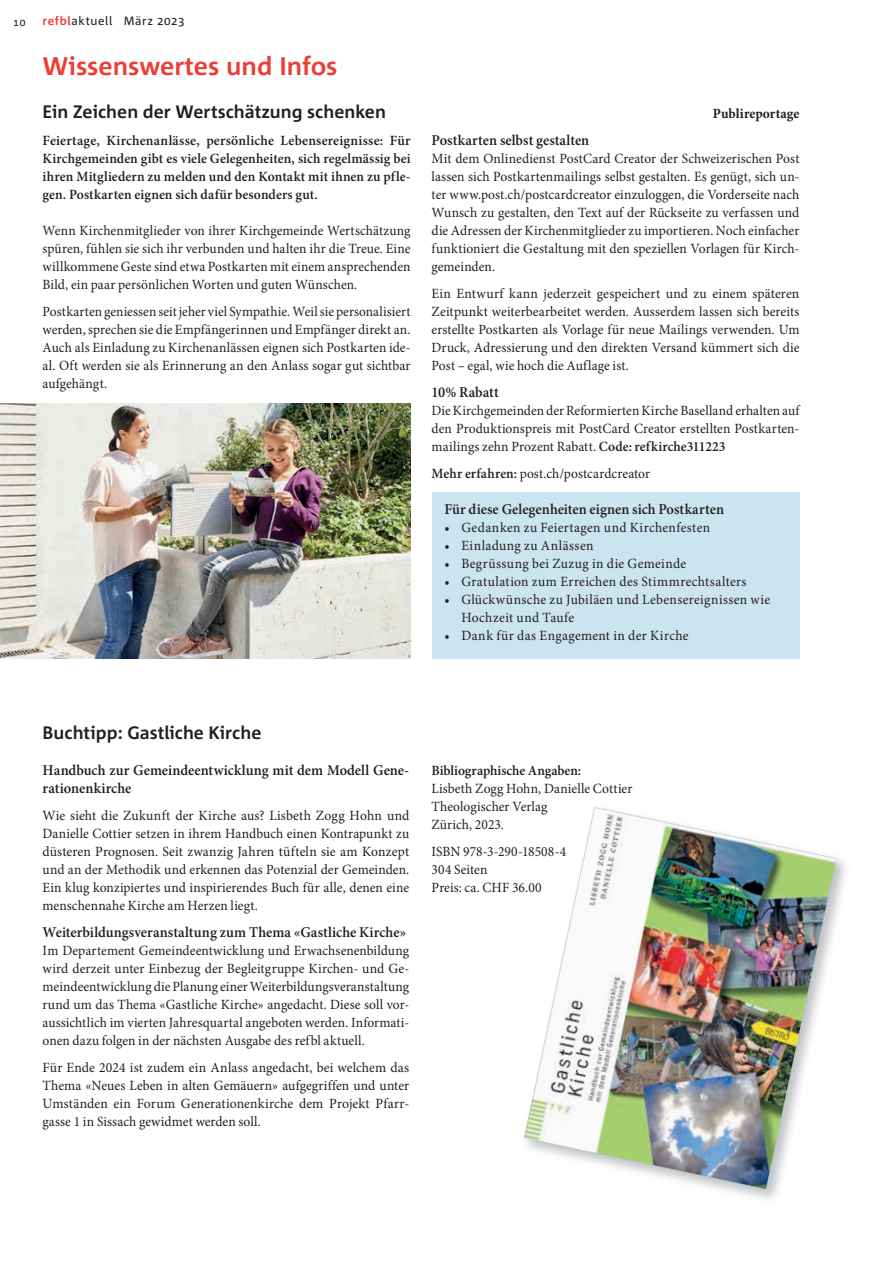
<style>
.page{position:relative;width:893px;height:1263px;background:#fff}
.page>*{position:absolute;margin:0;border:0;box-sizing:border-box;transform-origin:0 0}
.t1{font:700 25.5px "Corpid C1";color:#ee3e34}
.t2{font:700 18px "Corpid C1";color:#231f20}
.t3{font:600 15px/18px "Minion Pro";color:#231f20;scale:.96 1}
.t4{font:14.1px/18px "Minion Pro";letter-spacing:.01em;color:#231f20;text-align:justify;scale:.96 1}
.t5{font:14.1px/18px "Minion Pro";letter-spacing:.01em;color:#231f20;text-align:justify}
.t6{font:600 14.1px/18px "Minion Pro";letter-spacing:.005em;color:#231f20;text-align:justify}
.t7{font:14.1px/18px "Minion Pro";letter-spacing:.03em;color:#231f20;scale:.96 1}
.t8{font:14.1px "Minion Pro";letter-spacing:.035em;color:#231f20;scale:.96 1}
.t9{font:600 14.1px "Minion Pro";letter-spacing:.005em;color:#231f20;scale:.96 1}
.t10{font:700 14.1px "Minion Pro";letter-spacing:.005em;color:#231f20;scale:.96 1}
.t11{font:12px "Corpid C1";letter-spacing:.05em;color:#231f20}
.t12{font:10.5px "Corpid C1";color:#231f20}
.s1{font-weight:700;color:#ee3e34}
.s2{font-weight:600}
</style>
<div class="page">
<div style="left:432px;top:492px;width:367px;height:167px;background:#cae4f0"></div>
<img style="left:0;top:404px;width:410px;height:254px">
<img style="left:524px;top:807px;width:313px;height:382px">
<p class="t12" style="left:13px;top:15px;width:14px">10</p>
<p class="t11" style="left:43px;top:14px;width:144px"><span class="s1">refbl</span>aktuell März 2023</p>
<h1 class="t1" style="left:43px;top:50px;width:296px">Wissenswertes und Infos</h1>
<p class="t2" style="left:43px;top:101px;width:345px">Ein Zeichen der Wertschätzung schenken</p>
<p class="t6" style="left:43px;top:132px;width:370px">Feiertage, Kirchenanlässe, persönliche Lebensereignisse: Für Kirchgemeinden gibt es viele Gelegenheiten, sich regelmässig bei ihren Mitgliedern zu melden und den Kontakt mit ihnen zu pfle&shy;gen. Postkarten eignen sich dafür besonders gut.</p>
<p class="t4" style="left:43px;top:222px;width:385px">Wenn Kirchenmitglieder von ihrer Kirchgemeinde Wertschätzung spüren, fühlen sie sich ihr verbunden und halten ihr die Treue. Eine willkommene Geste sind etwa Postkarten mit einem ansprechenden Bild, ein paar persönlichen Worten und guten Wünschen.</p>
<p class="t4" style="left:43px;top:303px;width:385px">Postkarten geniessen seit jeher viel Sympathie. Weil sie personalisiert werden, sprechen sie die Empfängerinnen und Empfänger direkt an.<br>Auch als Einladung zu Kirchenanlässen eignen sich Postkarten ide&shy;al. Oft werden sie als Erinnerung an den Anlass sogar gut sichtbar aufgehängt.</p>
<p class="t10" style="left:713px;top:105px;width:92px">Publireportage</p>
<p class="t3" style="left:432px;top:131px;width:166px">Postkarten selbst gestalten</p>
<p class="t4" style="left:432px;top:150px;width:385px">Mit dem Onlinedienst PostCard Creator der Schweizerischen Post lassen sich Postkartenmailings selbst gestalten. Es genügt, sich un&shy;ter www.post.ch/postcardcreator einzuloggen, die Vorderseite nach Wunsch zu gestalten, den Text auf der Rückseite zu verfassen und die Adressen der Kirchenmitglieder zu importieren. Noch einfacher funktioniert die Gestaltung mit den speziellen Vorlagen für Kirch&shy;gemeinden.</p>
<p class="t5" style="left:432px;top:285px;width:369px">Ein Entwurf kann jederzeit gespeichert und zu einem späteren Zeitpunkt weiterbearbeitet werden. Ausserdem lassen sich bereits erstellte Postkarten als Vorlage für neue Mailings verwenden. Um Druck, Adressierung und den direkten Versand kümmert sich die Post – egal, wie hoch die Auflage ist.</p>
<p class="t3" style="left:432px;top:383px;width:72px">10% Rabatt</p>
<p class="t4" style="left:432px;top:402px;width:385px">Die Kirchgemeinden der Reformierten Kirche Baselland erhalten auf den Produktionspreis mit PostCard Creator erstellten Postkarten&shy;mailings zehn Prozent Rabatt. <span class="s2">Code: refkirche311223</span></p>
<p class="t4" style="left:432px;top:465px;width:229px"><span class="s2">Mehr erfahren:</span> post.ch/postcardcreator</p>
<p class="t3" style="left:444px;top:500px;width:293px">Für diese Gelegenheiten eignen sich Postkarten</p>
<p class="t7" style="left:444px;top:519px;width:278px">• Gedanken zu Feiertagen und Kirchenfesten</p>
<p class="t7" style="left:444px;top:537px;width:157px">• Einladung zu Anlässen</p>
<p class="t8" style="left:444px;top:554px;width:254px">• Begrüssung bei Zuzug in die Gemeinde</p>
<p class="t7" style="left:444px;top:573px;width:316px">• Gratulation zum Erreichen des Stimmrechtsalters</p>
<p class="t7" style="left:461px;top:591px;width:323px;text-indent:-17px">• Glückwünsche zu Jubiläen und Lebensereignissen wie<br>Hochzeit und Taufe</p>
<p class="t7" style="left:444px;top:627px;width:256px">• Dank für das Engagement in der Kirche</p>
<p class="t2" style="left:43px;top:722px;width:220px">Buchtipp: Gastliche Kirche</p>
<p class="t3" style="left:43px;top:761px;width:383px">Handbuch zur Gemeindeentwicklung mit dem Modell Gene&shy;rationenkirche</p>
<p class="t5" style="left:43px;top:807px;width:368px">Wie sieht die Zukunft der Kirche aus? Lisbeth Zogg Hohn und Danielle Cottier setzen in ihrem Handbuch einen Kontrapunkt zu düsteren Prognosen. Seit zwanzig Jahren tüfteln sie am Konzept und an der Methodik und erkennen das Potenzial der Gemeinden.<br>Ein klug konzipiertes und inspirierendes Buch für alle, denen eine menschennahe Kirche am Herzen liegt.</p>
<p class="t3" style="left:43px;top:923px;width:380px">Weiterbildungsveranstaltung zum Thema «Gastliche Kirche»</p>
<p class="t4" style="left:43px;top:942px;width:383px">Im Departement Gemeindeentwicklung und Erwachsenenbildung wird derzeit unter Einbezug der Begleitgruppe Kirchen- und Ge&shy;meindeentwicklung die Planung einer Weiterbildungsveranstaltung rund um das Thema «Gastliche Kirche» angedacht. Diese soll vor&shy;aussichtlich im vierten Jahresquartal angeboten werden. Informati&shy;onen dazu folgen in der nächsten Ausgabe des refbl aktuell.</p>
<p class="t5" style="left:43px;top:1059px;width:368px">Für Ende 2024 ist zudem ein Anlass angedacht, bei welchem das Thema «Neues Leben in alten Gemäuern» aufgegriffen und unter Umständen ein Forum Generationenkirche dem Projekt Pfarr&shy;gasse 1 in Sissach gewidmet werden soll.</p>
<p class="t9" style="left:432px;top:761px;width:157px">Bibliographische Angaben:</p>
<p class="t4" style="left:432px;top:780px;width:211px;text-align:left">Lisbeth Zogg Hohn, Danielle Cottier<br>Theologischer Verlag<br>Zürich, 2023.</p>
<p class="t4" style="left:432px;top:843px;width:142px;text-align:left">ISBN 978-3-290-18508-4<br>304 Seiten<br>Preis: ca. CHF 36.00</p>
</div>
